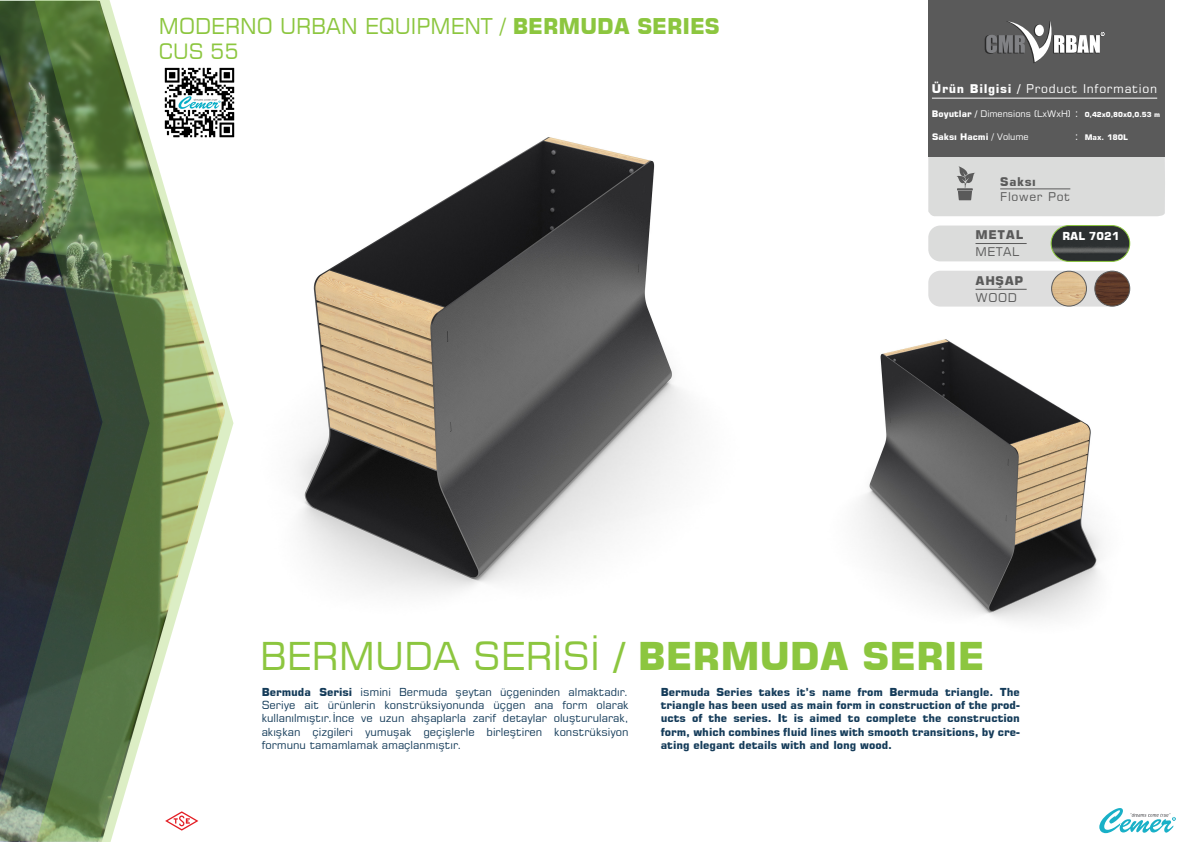
<style>
.page{position:relative;width:1191px;height:842px;background:#fff}
.page>*{position:absolute;margin:0;border:0;box-sizing:border-box;transform-origin:0 0}
.t1{font:38.2px "Square 721 BT";color:#8cc63f}
.t2{font:21.7px "Square 721 BT";color:#8cc63f}
.t3{font:21px "Square 721 BT";color:#8cc63f}
.t4{font:12px "Square 721 BT";letter-spacing:.055em;color:#fff}
.t5{font:12px "Square 721 BT";letter-spacing:.055em;color:#5a5a5a}
.t6{font:700 12px "Square 721 BT";letter-spacing:.055em;color:#5a5a5a}
.t7{font:11px/13.2px "Square 721 BT";color:#143b59;text-align:justify}
.t8{font:700 11px/13.2px "Square 721 BT";color:#143b59;text-align:justify}
.t9{font:700 11px "Square 721 BT";color:#fff}
.t10{font:9px "Square 721 BT";color:#fff}
.t11{font:700 9px "Square 721 BT";color:#fff}
.t12{font:700 7.7px "Square 721 BT";color:#fff}
.s1{font-weight:700}
.s2{font-size:11px}
.s3{font-weight:700;font-size:7px}
.s4{font-weight:400}
.s5{font-weight:400;font-size:11px}
</style>
<div class="page">
<img style="left:233px;top:137px;width:458px;height:456px">
<img style="left:858px;top:339px;width:243px;height:282px">
<svg style="left:0;top:0;width:222px;height:841px"></svg>
<svg style="left:1099px;top:808px;width:76px;height:25px"></svg>
<img style="left:159px;top:62px;width:82px;height:81px">
<svg style="left:165px;top:811px;width:33px;height:20px"></svg>
<div style="left:928px;top:0;width:236px;height:156px;background:#5a5a5a"></div>
<hr style="left:932px;top:98px;width:225px;height:1px;background:#fff">
<img style="left:985px;top:32px;width:120px;height:31px">
<svg style="left:986px;top:21px;width:118px;height:41px"></svg>
<div style="left:928px;top:156px;width:237px;height:60px;background:#dbdcdb"></div>
<div style="left:928px;top:225px;width:136px;height:36px;background:#dbdcdb"></div>
<svg style="left:928px;top:271px;width:201px;height:36px;background:#ddd"></svg>
<hr style="left:975px;top:289px;width:51px;height:1px;background:#5a5a5a">
<img style="left:1051px;top:271px;width:35px;height:35px;border-radius:17px">
<div style="left:1051px;top:271px;width:36px;height:36px;border:1px solid #5a5a5a;border-radius:50%"></div>
<img style="left:1094px;top:271px;width:35px;height:35px;border-radius:17px">
<div style="left:1094px;top:271px;width:36px;height:36px;border:1px solid #5a5a5a;border-radius:50%"></div>
<hr style="left:975px;top:243px;width:51px;height:1px;background:#5a5a5a">
<img style="left:1051px;top:226px;width:78px;height:35px">
<div style="left:1050px;top:225px;width:80px;height:37px;border:1px solid #8cc63f;border-radius:18px"></div>
<h2 class="t2" style="left:159px;top:13px;width:562px">MODERNO URBAN EQUIPMENT / <span class="s1">BERMUDA SERIES</span></h2>
<h3 class="t3" style="left:159px;top:38px;width:81px">CUS 55</h3>
<p class="t4" style="left:932px;top:81px;width:227px"><span class="s1">Ürün Bilgisi /</span> Product Information</p>
<p class="t10" style="left:932px;top:109px;width:230px"><span class="s1">Boyutlar /</span> Dimensions (LxWxH) <span class="s2">:</span> <span class="s3">0,42x0,80x0,0.53 m</span></p>
<p class="t11" style="left:932px;top:132px;width:98px">Saksı Hacmi <span class="s4">/ Volume</span></p>
<p class="t12" style="left:1075px;top:133px;width:55px"><span class="s5">:</span> Max. 180L</p>
<p class="t6" style="left:1000px;top:174px;width:37px">Saksı</p>
<p class="t5" style="left:1000px;top:189px;width:72px">Flower Pot</p>
<p class="t6" style="left:975px;top:227px;width:49px">METAL</p>
<p class="t5" style="left:975px;top:244px;width:45px">METAL</p>
<p class="t6" style="left:975px;top:273px;width:49px">AHŞAP</p>
<p class="t5" style="left:975px;top:290px;width:43px">WOOD</p>
<p class="t9" style="left:1062px;top:229px;width:58px">RAL 7021</p>
<h1 class="t1" style="left:260px;top:632px;width:726px">BERMUDA SERİSİ <span class="s1">/ BERMUDA SERIE</span></h1>
<p class="t7" style="left:262px;top:685px;width:368px"><span class="s1">Bermuda Serisi</span> ismini Bermuda şeytan üçgeninden almaktadır.<br>Seriye ait ürünlerin konstrüksiyonunda üçgen ana form olarak kullanılmıştır.İnce ve uzun ahşaplarla zarif detaylar oluşturularak, akışkan çizgileri yumuşak geçişlerle birleştiren konstrüksiyon formunu tamamlamak amaçlanmıştır.</p>
<p class="t8" style="left:661px;top:685px;width:360px">Bermuda Series takes it’s name from Bermuda triangle. The triangle has been used as main form in construction of the prod&shy;ucts of the series. It is aimed to complete the construction form, which combines fluid lines with smooth transitions, by cre&shy;ating elegant details with and long wood.</p>
</div>
